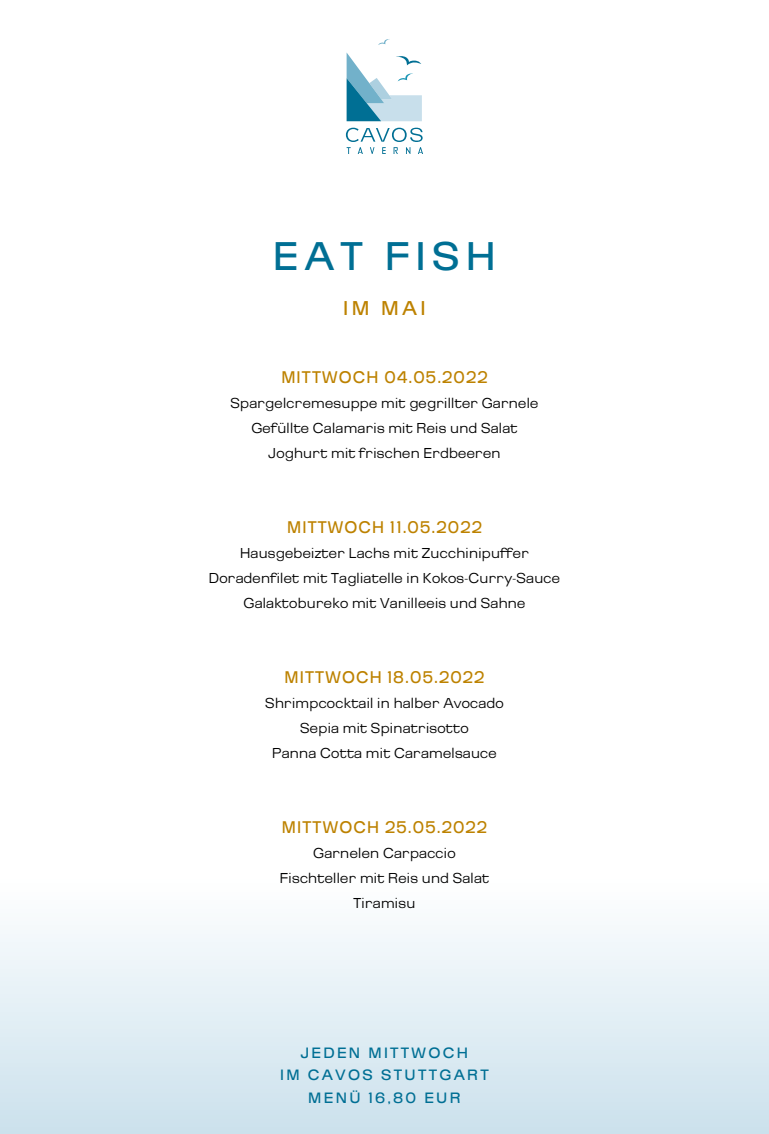
<style>
.page{position:relative;width:769px;height:1134px;background:#fff}
.page>*{position:absolute;margin:0;border:0;box-sizing:border-box;transform-origin:0 0}
.t1{font:40px "Cg Brazilia Seven";letter-spacing:.16em;color:#006f94;scale:.95 1}
.t2{font:20px "Cg Brazilia Seven";color:#bd8200;scale:.95 1}
.t3{font:16.88px "Cg Brazilia Seven";letter-spacing:.075em;color:#bd8200;scale:.9 1}
.t4{font:15px/22.5px "Cg Brazilia Seven";letter-spacing:.16em;color:#006f94;text-align:center;scale:.95 1}
.t5{font:14.38px/25px "Cg Brazilia Three";letter-spacing:.02em;color:#000;text-align:center;scale:.9 1}
</style>
<div class="page">
<div style="left:0;top:875px;width:769px;height:259px;background:linear-gradient(to bottom,#fff,#cbe1ec)"></div>
<svg style="left:346px;top:128px;width:77px;height:26px"></svg>
<svg style="left:347px;top:53px;width:75px;height:68px"></svg>
<svg style="left:378px;top:39px;width:12px;height:6px"></svg>
<h1 class="t1" style="left:273px;top:231px;width:237px">EAT FISH</h1>
<h2 class="t2" style="left:343px;top:296px;width:88px">IM MAI</h2>
<p class="t3" style="left:281px;top:366px;width:231px">MITTWOCH 04.05.2022</p>
<p class="t5" style="left:230px;top:390px;width:344px">Spargelcremesuppe mit gegrillter Garnele<br>Gefüllte Calamaris mit Reis und Salat<br>Joghurt mit frischen Erdbeeren</p>
<p class="t3" style="left:287px;top:516px;width:218px">MITTWOCH 11.05.2022</p>
<p class="t5" style="left:209px;top:540px;width:392px">Hausgebeizter Lachs mit Zucchinipuffer<br>Doradenfilet mit Tagliatelle in Kokos-Curry-Sauce<br>Galaktobureko mit Vanilleeis und Sahne</p>
<p class="t3" style="left:285px;top:666px;width:223px">MITTWOCH 18.05.2022</p>
<p class="t5" style="left:265px;top:690px;width:266px">Shrimpcocktail in halber Avocado<br>Sepia mit Spinatrisotto<br>Panna Cotta mit Caramelsauce</p>
<p class="t3" style="left:282px;top:816px;width:229px">MITTWOCH 25.05.2022</p>
<p class="t5" style="left:280px;top:840px;width:234px">Garnelen Carpaccio<br>Fischteller mit Reis und Salat<br>Tiramisu</p>
<p class="t4" style="left:280px;top:1041px;width:221px">JEDEN MITTWOCH<br>IM CAVOS STUTTGART<br>MENÜ 16,80 EUR</p>
</div>
